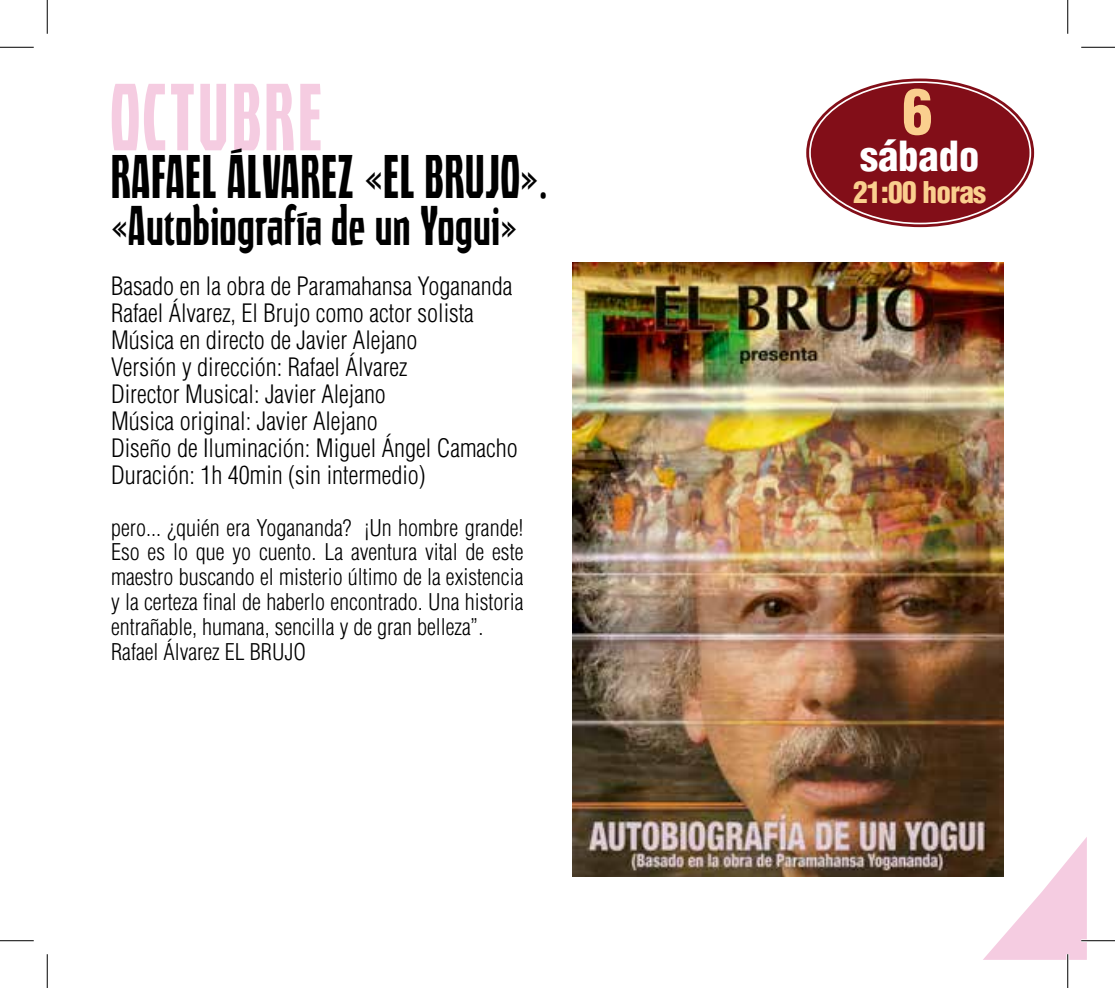
<style>
.page{position:relative;width:1115px;height:988px;background:#fff}
.page>*{position:absolute;margin:0;border:0;box-sizing:border-box;transform-origin:0 0}
.t1{font:76.5px "Quasix";letter-spacing:.05em;color:#f5cce1}
.t2{font:900 condensed 60.75px "Helvetica LT Std";color:#facf8e}
.t3{font:49.5px "Quasix";letter-spacing:.025em;color:#000}
.t4{font:45px "Quasix";letter-spacing:.025em;color:#000}
.t5{font:900 condensed 40.5px "Helvetica LT Std";color:#fff}
.t6{font:900 condensed 29.25px "Helvetica LT Std";letter-spacing:-.025em;color:#facf8e}
.t7{font:300 condensed 24.75px/27px "Helvetica LT Std";color:#000}
.t8{font:300 condensed 22.5px/24.8px "Helvetica LT Std";color:#000}
.s1{font-size:45px}
</style>
<div class="page">
<div style="left:806px;top:79px;width:228px;height:148px;background:#820e18;border-radius:50%"></div>
<img style="left:573px;top:262px;width:431px;height:614px">
<svg style="left:983px;top:836px;width:104px;height:123px"></svg>
<hr style="left:1081px;top:939px;width:34px;height:3px;background:#fff">
<hr style="left:1066px;top:954px;width:3px;height:33px;background:#fff">
<hr style="left:0;top:47px;width:34px;height:1px;background:#000">
<hr style="left:1081px;top:47px;width:34px;height:1px;background:#000">
<hr style="left:0;top:940px;width:34px;height:1px;background:#000">
<hr style="left:1081px;top:940px;width:34px;height:1px;background:#000">
<hr style="left:47px;top:0;width:1px;height:34px;background:#000">
<hr style="left:47px;top:954px;width:1px;height:33px;background:#000">
<hr style="left:1067px;top:0;width:1px;height:34px;background:#000">
<hr style="left:1067px;top:954px;width:1px;height:33px;background:#000">
<h1 class="t1" style="left:111px;top:74px;width:212px">OCTUBRE</h1>
<h3 class="t3" style="left:111px;top:148px;width:438px">RAFAEL ÁLVAREZ «EL BRUJO»<span class="s1">.</span></h3>
<h3 class="t4" style="left:111px;top:200px;width:408px">«Autobiografía de un Yogui»</h3>
<p class="t7" style="left:111px;top:272px;width:408px">Basado en la obra de Paramahansa Yogananda Rafael Álvarez, El Brujo como actor solista Música en directo de Javier Alejano<br>Versión y dirección: Rafael Álvarez<br>Director Musical: Javier Alejano<br>Música original: Javier Alejano<br>Diseño de Iluminación: Miguel Ángel Camacho Duración: 1h 40min (sin intermedio)</p>
<p class="t8" style="left:111px;top:515px;width:414px">pero... ¿quién era Yogananda? ¡Un hombre grande!<br>Eso es lo que yo cuento. La aventura vital de este maestro buscando el misterio último de la existencia y la certeza final de haberlo encontrado. Una historia entrañable, humana, sencilla y de gran belleza”.<br>Rafael Álvarez EL BRUJO</p>
<h2 class="t2" style="left:902px;top:73px;width:32px">6</h2>
<h3 class="t5" style="left:860px;top:131px;width:121px">sábado</h3>
<p class="t6" style="left:853px;top:174px;width:135px">21:00 horas</p>
</div>
